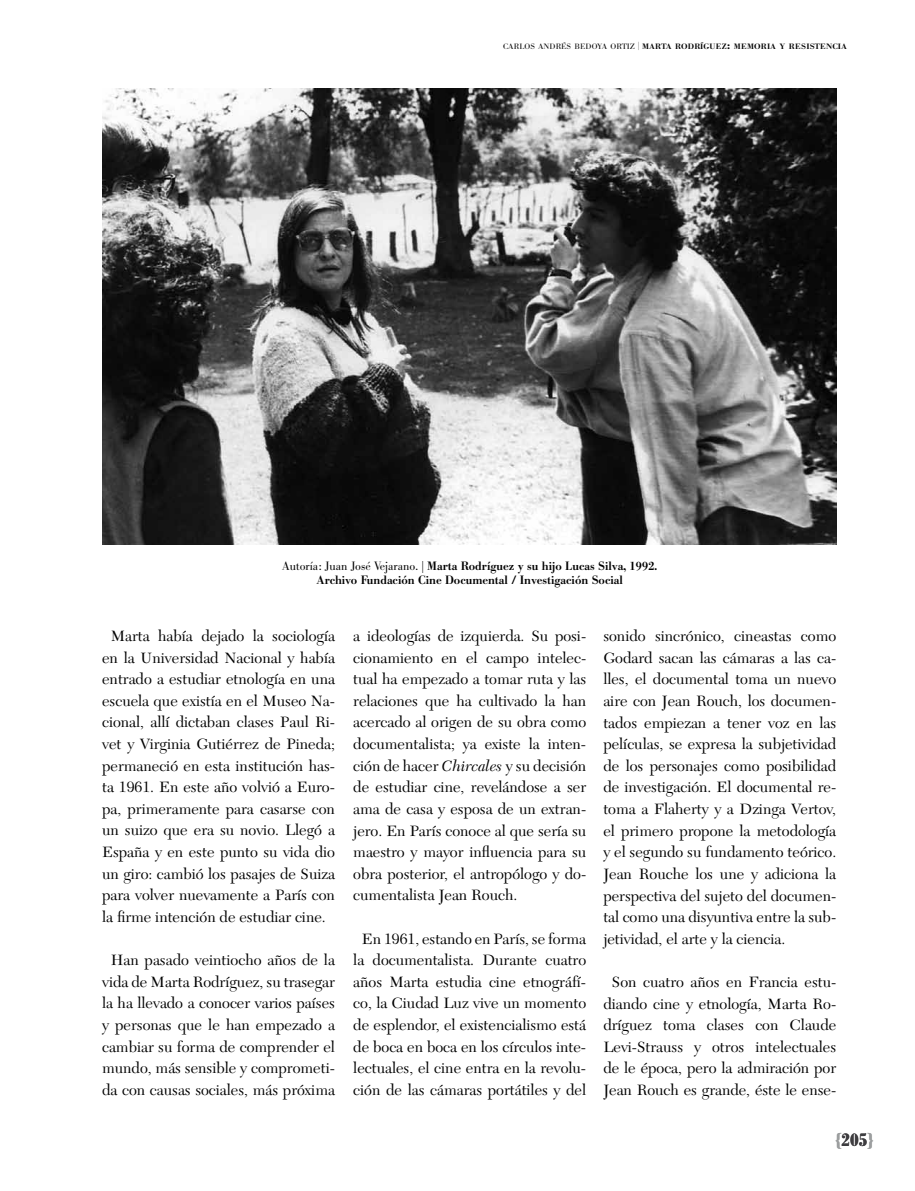
<style>
.page{position:relative;width:915px;height:1191px;background:#fff}
.page>*{position:absolute;margin:0;border:0;box-sizing:border-box;transform-origin:0 0}
.t1{font:700 condensed 18px "Bodoni BE";color:#3e3d40}
.t2{font:15.6px/21.6px "New Caledonia";color:#000;text-align:center}
.t3{font:500 12px/13.5px "Bodoni BE";color:#000;text-align:center}
.t4{font:500 7.8px "Bodoni BE";letter-spacing:.02em;color:#000;scale:1.09 1}
.s1{font-weight:300}
.s2{font-weight:300;font-size:8.25px}
.s3{font-size:11.1px}
.s4{font-style:italic}
.s5{color:#9c9e9f}
</style>
<div class="page">
<img style="left:102px;top:89px;width:734px;height:455px">
<p class="t4" style="left:503px;top:42px;width:317px"><span class="s1">CARLOS ANDRÉS BEDOYA ORTIZ</span> <span class="s2">|</span> MARTA RODRÍGUEZ<span class="s3">:</span> MEMORIA Y RESISTENCIA</p>
<p class="t3" style="left:282px;top:559px;width:376px"><span class="s1">Autoría: Juan José Vejarano. |</span> Marta Rodríguez y su hijo Lucas Silva, 1992.<br>Archivo Fundación Cine Documental / Investigación Social</p>
<p class="t2" style="left:102px;top:625px;width:234px">Marta había dejado la sociología en la Universidad Nacional y había entrado a estudiar etnología en una escuela que existía en el Museo Na&shy;cional, allí dictaban clases Paul Ri&shy;vet y Virginia Gutiérrez de Pineda; permaneció en esta institución has&shy;ta 1961. En este año volvió a Euro&shy;pa, primeramente para casarse con un suizo que era su novio. Llegó a España y en este punto su vida dio un giro: cambió los pasajes de Suiza para volver nuevamente a París con la firme intención de estudiar cine.</p>
<p class="t2" style="left:102px;top:949px;width:234px">Han pasado veintiocho años de la vida de Marta Rodríguez, su trasegar la ha llevado a conocer varios países y personas que le han empezado a cambiar su forma de comprender el mundo, más sensible y comprometi&shy;da con causas sociales, más próxima</p>
<p class="t2" style="left:353px;top:625px;width:234px;text-align:justify">a ideologías de izquierda. Su posi&shy;cionamiento en el campo intelec&shy;tual ha empezado a tomar ruta y las relaciones que ha cultivado la han acercado al origen de su obra como documentalista; ya existe la inten&shy;ción de hacer <span class="s4">Chircales</span> y su decisión de estudiar cine, revelándose a ser ama de casa y esposa de un extran&shy;jero. En París conoce al que sería su maestro y mayor influencia para su obra posterior, el antropólogo y do&shy;cumentalista Jean Rouch.</p>
<p class="t2" style="left:353px;top:928px;width:234px">En 1961, estando en París, se forma la documentalista. Durante cuatro años Marta estudia cine etnográfí&shy;co, la Ciudad Luz vive un momento de esplendor, el existencialismo está de boca en boca en los círculos inte&shy;lectuales, el cine entra en la revolu&shy;ción de las cámaras portátiles y del</p>
<p class="t2" style="left:603px;top:625px;width:234px;text-align:justify">sonido sincrónico, cineastas como Godard sacan las cámaras a las ca&shy;lles, el documental toma un nuevo aire con Jean Rouch, los documen&shy;tados empiezan a tener voz en las películas, se expresa la subjetividad de los personajes como posibilidad de investigación. El documental re&shy;toma a Flaherty y a Dzinga Vertov, el primero propone la metodología y el segundo su fundamento teórico.<br>Jean Rouche los une y adiciona la perspectiva del sujeto del documen&shy;tal como una disyuntiva entre la sub&shy;jetividad, el arte y la ciencia.</p>
<p class="t2" style="left:603px;top:971px;width:234px">Son cuatro años en Francia estu&shy;diando cine y etnología, Marta Ro&shy;dríguez toma clases con Claude Levi-Strauss y otros intelectuales de le época, pero la admiración por Jean Rouch es grande, éste le ense-</p>
<p class="t1" style="left:834px;top:1129px;width:40px"><span class="s5">{</span>205<span class="s5">}</span></p>
</div>
